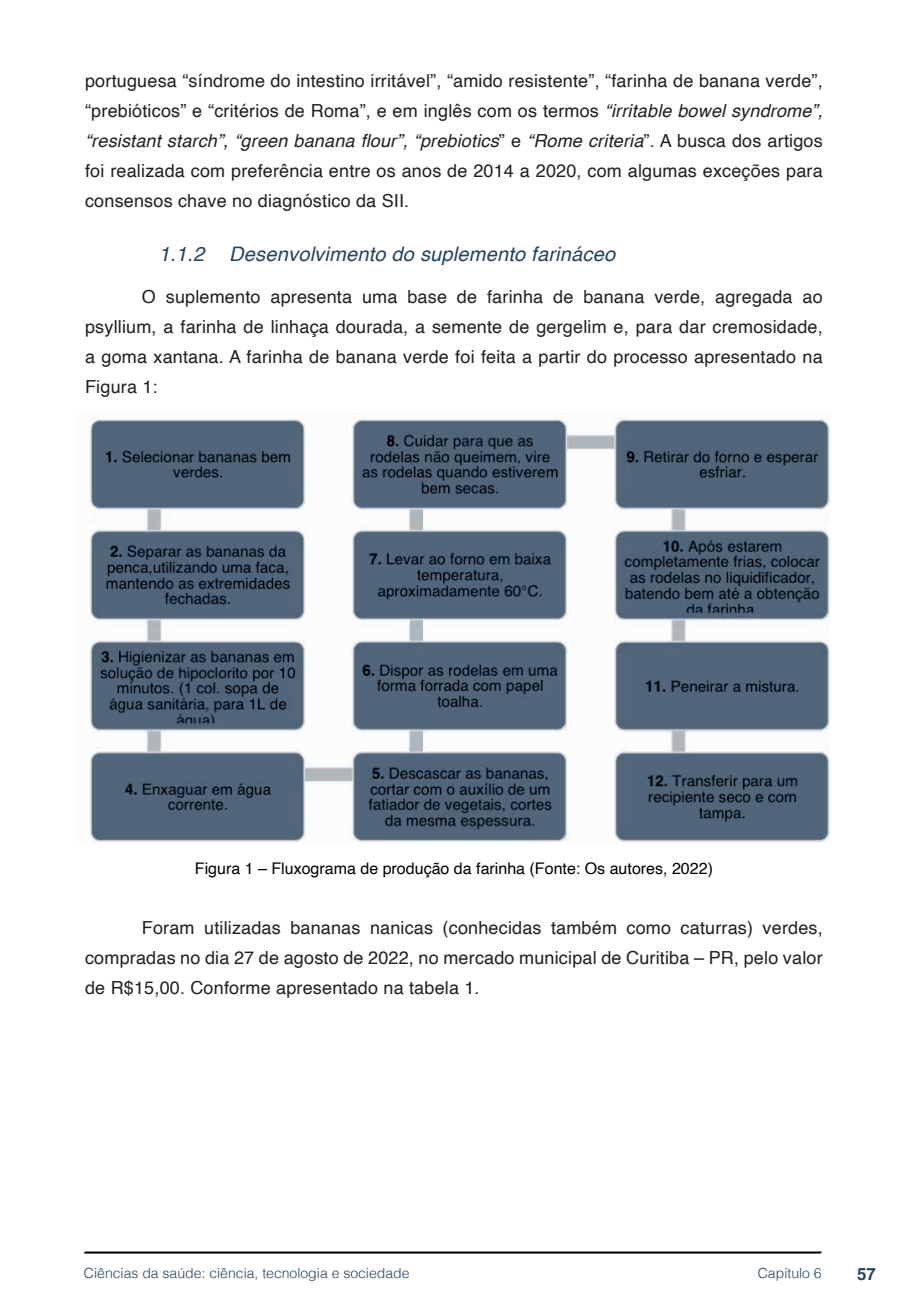
<style>
.page{position:relative;width:908px;height:1304px;background:#fff}
.page>*{position:absolute;margin:0;border:0;box-sizing:border-box;transform-origin:0 0}
.t1{font:italic 20px "Helvetica";letter-spacing:.01em;color:#23445f}
.t2{font:18px/30px "Helvetica";letter-spacing:.01em;color:#231f20;text-align:justify}
.t3{font:700 16.8px "Helvetica";color:#23445f}
.t4{font:16px "Helvetica";color:#000}
.t5{font:300 14px "Helvetica";color:#23445f}
.s1{font-style:italic}
</style>
<div class="page">
<svg style="left:84px;top:1251px;width:737px;height:3px;background:#515151"></svg>
<img style="left:90px;top:413px;width:738px;height:430px">
<p class="t2" style="left:85px;top:66px;width:738px">portuguesa “síndrome do intestino irritável”, “amido resistente”, “farinha de banana verde”, “prebióticos” e “critérios de Roma”, e em inglês com os termos <span class="s1">“irritable bowel syndrome”, “resistant starch”, “green banana flour”, “prebiotics</span>” e <span class="s1">“Rome criteria</span>”. A busca dos artigos foi realizada com preferência entre os anos de 2014 a 2020, com algumas exceções para consensos chave no diagnóstico da SII.</p>
<p class="t1" style="left:159px;top:238px;width:47px">1.1.2</p>
<p class="t1" style="left:229px;top:238px;width:387px">Desenvolvimento do suplemento farináceo</p>
<p class="t2" style="left:85px;top:282px;width:738px;text-indent:57px">O suplemento apresenta uma base de farinha de banana verde, agregada ao psyllium, a farinha de linhaça dourada, a semente de gergelim e, para dar cremosidade, a goma xantana. A farinha de banana verde foi feita a partir do processo apresentado na Figura 1:</p>
<p class="t4" style="left:195px;top:856px;width:519px">Figura 1 – Fluxograma de produção da farinha (Fonte: Os autores, 2022)</p>
<p class="t2" style="left:85px;top:913px;width:738px;text-indent:57px">Foram utilizadas bananas nanicas (conhecidas também como caturras) verdes, compradas no dia 27 de agosto de 2022, no mercado municipal de Curitiba – PR, pelo valor de R$15,00. Conforme apresentado na tabela 1.</p>
<p class="t5" style="left:84px;top:1261px;width:327px">Ciências da saúde: ciência, tecnologia e sociedade</p>
<p class="t5" style="left:757px;top:1261px;width:65px">Capítulo 6</p>
<p class="t3" style="left:856px;top:1264px;width:20px">57</p>
</div>
